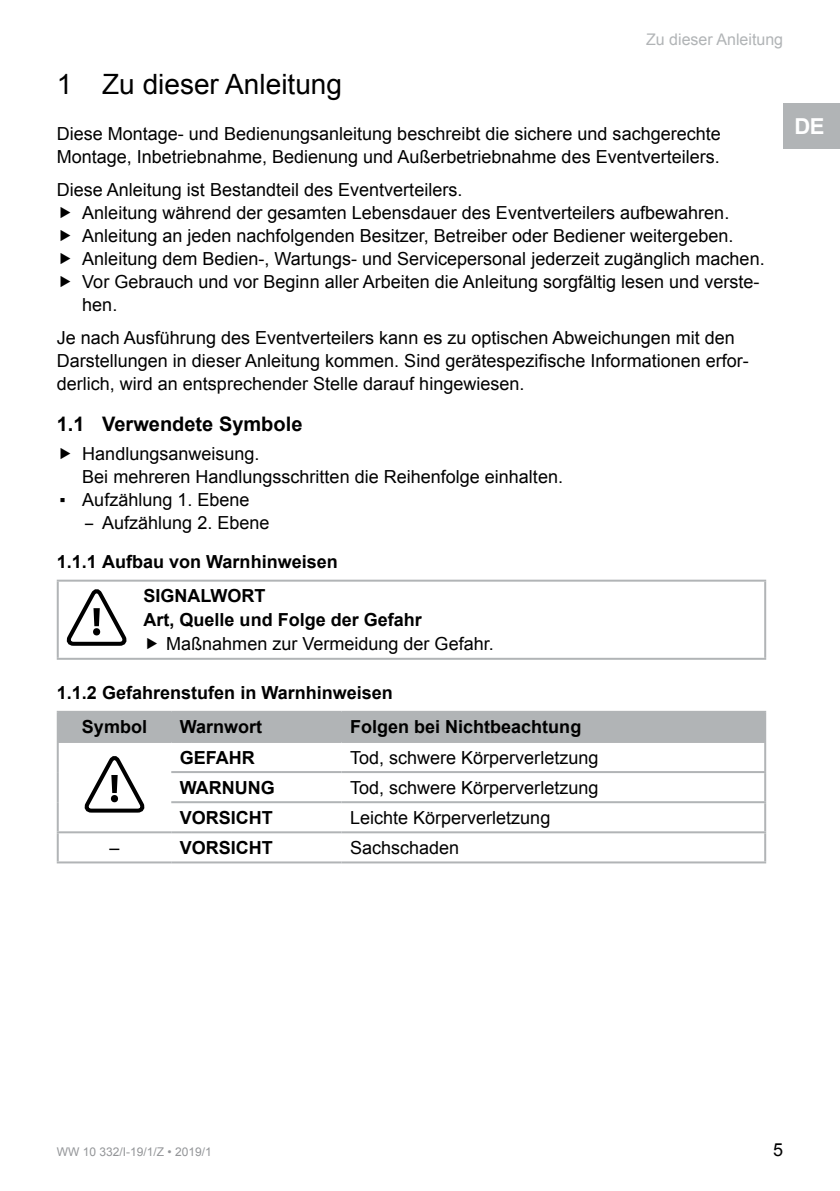
<style>
.page{position:relative;width:840px;height:1191px;background:#fff}
.page>*{position:absolute;margin:0;border:0;box-sizing:border-box;transform-origin:0 0}
.t1{font:28px "Arial";color:#000}
.t2{font:700 22px "Arial";color:#fff}
.t3{font:700 20px "Arial";color:#000}
.t4{font:18px/23px "Arial";color:#000}
.t5{font:700 18px/34px "Arial";color:#000}
.t6{font:16px "Arial";color:#b1b4b6}
.t7{font:12px "Arial";color:#939598}
.s1{font-family:"Arial Narrow"}
</style>
<div class="page">
<div style="left:782px;top:103px;width:57px;height:46px;background:#b1b4b6"></div>
<hr style="left:57px;top:579px;width:78px;height:2px;background:#b1b4b6">
<hr style="left:57px;top:581px;width:2px;height:77px;background:#b1b4b6">
<hr style="left:135px;top:579px;width:630px;height:2px;background:#b1b4b6">
<hr style="left:763px;top:581px;width:2px;height:77px;background:#b1b4b6">
<hr style="left:57px;top:658px;width:78px;height:2px;background:#b1b4b6">
<hr style="left:135px;top:658px;width:630px;height:2px;background:#b1b4b6">
<svg style="left:68px;top:589px;width:59px;height:57px"></svg>
<div style="left:59px;top:713px;width:704px;height:28px;background:#b1b4b6"></div>
<hr style="left:57px;top:741px;width:114px;height:2px;background:#b1b4b6">
<hr style="left:171px;top:741px;width:170px;height:2px;background:#b1b4b6">
<hr style="left:341px;top:741px;width:424px;height:2px;background:#b1b4b6">
<hr style="left:171px;top:771px;width:170px;height:2px;background:#b1b4b6">
<hr style="left:341px;top:771px;width:424px;height:2px;background:#b1b4b6">
<hr style="left:171px;top:801px;width:170px;height:2px;background:#b1b4b6">
<hr style="left:341px;top:801px;width:424px;height:2px;background:#b1b4b6">
<hr style="left:57px;top:831px;width:114px;height:2px;background:#b1b4b6">
<hr style="left:171px;top:831px;width:170px;height:2px;background:#b1b4b6">
<hr style="left:341px;top:831px;width:424px;height:2px;background:#b1b4b6">
<hr style="left:57px;top:711px;width:114px;height:2px;background:#b1b4b6">
<hr style="left:57px;top:713px;width:2px;height:28px;background:#b1b4b6">
<hr style="left:171px;top:711px;width:170px;height:2px;background:#b1b4b6">
<hr style="left:341px;top:711px;width:424px;height:2px;background:#b1b4b6">
<hr style="left:763px;top:713px;width:2px;height:28px;background:#b1b4b6">
<hr style="left:57px;top:743px;width:2px;height:29px;background:#b1b4b6">
<hr style="left:57px;top:772px;width:2px;height:30px;background:#b1b4b6">
<hr style="left:57px;top:802px;width:2px;height:29px;background:#b1b4b6">
<hr style="left:763px;top:743px;width:2px;height:28px;background:#b1b4b6">
<hr style="left:763px;top:773px;width:2px;height:28px;background:#b1b4b6">
<hr style="left:763px;top:803px;width:2px;height:28px;background:#b1b4b6">
<hr style="left:57px;top:833px;width:2px;height:28px;background:#b1b4b6">
<hr style="left:763px;top:833px;width:2px;height:28px;background:#b1b4b6">
<hr style="left:57px;top:861px;width:114px;height:2px;background:#b1b4b6">
<hr style="left:171px;top:861px;width:170px;height:2px;background:#b1b4b6">
<hr style="left:341px;top:861px;width:424px;height:2px;background:#b1b4b6">
<svg style="left:85px;top:756px;width:60px;height:57px"></svg>
<p class="t6" style="left:645px;top:29px;width:138px">Zu dieser Anleitung</p>
<h1 class="t1" style="left:57px;top:66px;width:287px">1 Zu dieser Anleitung</h1>
<p class="t4" style="left:57px;top:122px;width:665px">Diese Montage- und Bedienungsanleitung beschreibt die sichere und sachgerechte<br>Montage, Inbetriebnahme, Bedienung und Außerbetriebnahme des Eventverteilers.</p>
<p class="t4" style="left:82px;top:178px;width:683px;text-indent:-26px">Diese Anleitung ist Bestandteil des Eventverteilers.<br>Anleitung während der gesamten Lebensdauer des Eventverteilers aufbewahren.<br>Anleitung an jeden nachfolgenden Besitzer, Betreiber oder Bediener weitergeben.<br>Anleitung dem Bedien-, Wartungs- und Servicepersonal jederzeit zugänglich machen.<br>Vor Gebrauch und vor Beginn aller Arbeiten die Anleitung sorgfältig lesen und verste&shy;hen.</p>
<p class="t4" style="left:57px;top:326px;width:693px">Je nach Ausführung des Eventverteilers kann es zu optischen Abweichungen mit den<br>Darstellungen in dieser Anleitung kommen. Sind gerätespezifische Informationen erfor&shy;derlich, wird an entsprechender Stelle darauf hingewiesen.</p>
<p class="t3" style="left:57px;top:410px;width:247px">1.1 Verwendete Symbole</p>
<p class="t4" style="left:82px;top:442px;width:482px">Handlungsanweisung.<br>Bei mehreren Handlungsschritten die Reihenfolge einhalten.</p>
<p class="t4" style="left:60px;top:488px;width:191px"><span class="s1">▪</span> Aufzählung 1. Ebene</p>
<p class="t4" style="left:85px;top:511px;width:186px"><span class="s1">–</span> Aufzählung 2. Ebene</p>
<p class="t5" style="left:143px;top:545px;width:196px;text-indent:-87px">1.1.1 Aufbau von Warnhinweisen<br>SIGNALWORT</p>
<p class="t5" style="left:143px;top:603px;width:280px">Art, Quelle und Folge der Gefahr</p>
<p class="t4" style="left:166px;top:632px;width:329px">Maßnahmen zur Vermeidung der Gefahr.</p>
<p class="t5" style="left:82px;top:676px;width:312px;text-indent:-25px">1.1.2 Gefahrenstufen in Warnhinweisen<br>Symbol</p>
<p class="t5" style="left:180px;top:710px;width:84px">Warnwort</p>
<p class="t5" style="left:350px;top:710px;width:233px">Folgen bei Nichtbeachtung</p>
<p class="t5" style="left:180px;top:741px;width:76px">GEFAHR</p>
<p class="t4" style="left:350px;top:746px;width:250px">Tod, schwere Körperverletzung</p>
<p class="t5" style="left:180px;top:771px;width:96px">WARNUNG</p>
<p class="t4" style="left:350px;top:776px;width:250px">Tod, schwere Körperverletzung</p>
<p class="t5" style="left:180px;top:801px;width:95px">VORSICHT</p>
<p class="t4" style="left:350px;top:806px;width:202px">Leichte Körperverletzung</p>
<p class="t4" style="left:109px;top:836px;width:12px">–</p>
<p class="t5" style="left:180px;top:831px;width:95px">VORSICHT</p>
<p class="t4" style="left:350px;top:836px;width:111px">Sachschaden</p>
<p class="t2" style="left:794px;top:111px;width:31px">DE</p>
<p class="t7" style="left:57px;top:1143px;width:156px">WW 10 332/I-19/1/Z • 2019/1</p>
<p class="t4" style="left:772px;top:1138px;width:12px">5</p>
</div>
